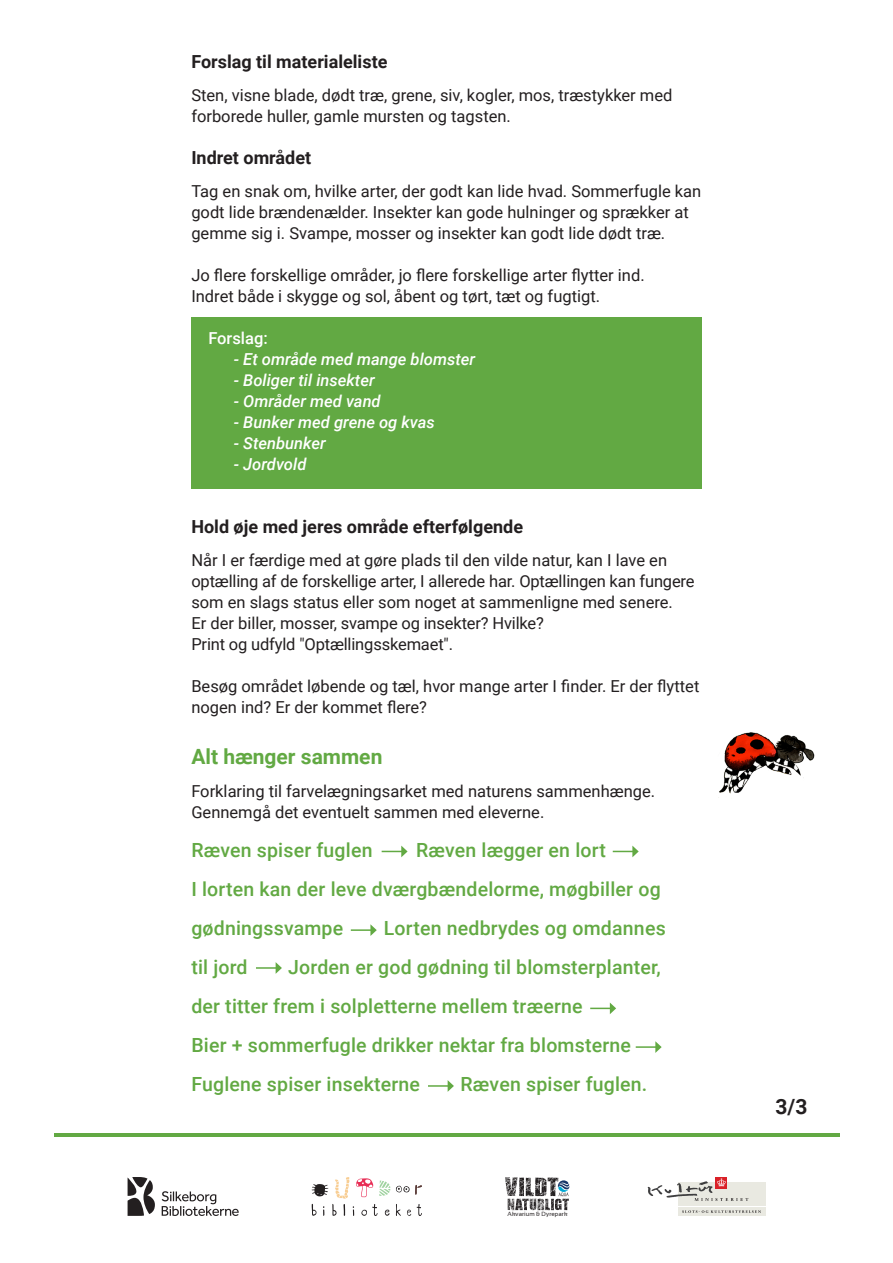
<style>
.page{position:relative;width:893px;height:1263px;background:#fff}
.page>*{position:absolute;margin:0;border:0;box-sizing:border-box;transform-origin:0 0}
.t1{font:700 21px "Roboto";color:#62a943}
.t2{font:700 21px "Roboto";color:#231f20}
.t3{font:500 19.5px/39px "Roboto";letter-spacing:.01em;color:#62a943}
.t4{font:700 18px "Roboto";color:#231f20}
.t5{font:16.5px/21px "Roboto";color:#231f20}
.t6{font:italic 500 16.5px "Roboto";color:#fff}
.t7{font:500 16.5px "Roboto";color:#fff}
.t8{font:6px "Sansation";letter-spacing:.015em;color:#231f20}
</style>
<div class="page">
<div style="left:191px;top:318px;width:511px;height:171px;background:#62a943"></div>
<hr style="left:54px;top:1133px;width:785px;height:4px;background:#62a943">
<img style="left:718px;top:732px;width:97px;height:66px">
<svg style="left:382px;top:846px;width:26px;height:11px"></svg>
<hr style="left:351px;top:929px;width:20px;height:2px;background:#62a943">
<svg style="left:370px;top:924px;width:7px;height:12px"></svg>
<hr style="left:256px;top:967px;width:20px;height:2px;background:#62a943">
<svg style="left:276px;top:962px;width:6px;height:12px"></svg>
<svg style="left:590px;top:1002px;width:26px;height:12px"></svg>
<hr style="left:636px;top:1046px;width:20px;height:2px;background:#62a943">
<svg style="left:655px;top:1041px;width:7px;height:12px"></svg>
<hr style="left:428px;top:1085px;width:20px;height:2px;background:#62a943">
<svg style="left:448px;top:1080px;width:6px;height:12px"></svg>
<svg style="left:613px;top:846px;width:26px;height:11px"></svg>
<svg style="left:396px;top:1185px;width:26px;height:10px"></svg>
<svg style="left:417px;top:1204px;width:5px;height:12px"></svg>
<svg style="left:396px;top:1204px;width:5px;height:12px"></svg>
<svg style="left:407px;top:1209px;width:4px;height:7px"></svg>
<svg style="left:312px;top:1177px;width:78px;height:39px"></svg>
<svg style="left:162px;top:1191px;width:77px;height:25px"></svg>
<svg style="left:128px;top:1177px;width:27px;height:39px"></svg>
<div style="left:678px;top:1182px;width:87px;height:23px;background:#e9e9e1"></div>
<div style="left:716px;top:1177px;width:11px;height:11px;background:#da2128"></div>
<div style="left:678px;top:1207px;width:87px;height:9px;background:#e9e9e1"></div>
<svg style="left:648px;top:1178px;width:100px;height:23px"></svg>
<svg style="left:682px;top:1210px;width:79px;height:3px"></svg>
<svg style="left:505px;top:1177px;width:64px;height:33px"></svg>
<p class="t4" style="left:191px;top:48px;width:198px">Forslag til materialeliste</p>
<p class="t5" style="left:191px;top:84px;width:483px">Sten, visne blade, dødt træ, grene, siv, kogler, mos, træstykker med forborede huller, gamle mursten og tagsten.</p>
<p class="t4" style="left:191px;top:144px;width:121px">Indret området</p>
<p class="t5" style="left:191px;top:180px;width:511px">Tag en snak om, hvilke arter, der godt kan lide hvad. Sommerfugle kan godt lide brændenælder. Insekter kan gode hulninger og sprækker at gemme sig i. Svampe, mosser og insekter kan godt lide dødt træ.</p>
<p class="t5" style="left:191px;top:264px;width:455px">Jo flere forskellige områder, jo flere forskellige arter flytter ind.</p>
<p class="t5" style="left:191px;top:285px;width:410px">Indret både i skygge og sol, åbent og tørt, tæt og fugtigt.</p>
<p class="t7" style="left:208px;top:326px;width:61px">Forslag:</p>
<p class="t6" style="left:234px;top:347px;width:243px">- Et område med mange blomster</p>
<p class="t6" style="left:234px;top:368px;width:142px">- Boliger til insekter</p>
<p class="t6" style="left:234px;top:389px;width:148px">- Områder med vand</p>
<p class="t6" style="left:234px;top:410px;width:203px">- Bunker med grene og kvas</p>
<p class="t6" style="left:234px;top:431px;width:93px">- Stenbunker</p>
<p class="t6" style="left:234px;top:452px;width:74px">- Jordvold</p>
<p class="t4" style="left:191px;top:513px;width:333px">Hold øje med jeres område efterfølgende</p>
<p class="t5" style="left:191px;top:549px;width:477px">Når I er færdige med at gøre plads til den vilde natur, kan I lave en</p>
<p class="t5" style="left:191px;top:570px;width:505px">optælling af de forskellige arter, I allerede har. Optællingen kan fungere som en slags status eller som noget at sammenligne med senere.</p>
<p class="t5" style="left:191px;top:612px;width:354px">Er der biller, mosser, svampe og insekter? Hvilke?</p>
<p class="t5" style="left:191px;top:633px;width:263px">Print og udfyld "Optællingsskemaet".</p>
<p class="t5" style="left:191px;top:675px;width:509px">Besøg området løbende og tæl, hvor mange arter I finder. Er der flyttet nogen ind? Er der kommet flere?</p>
<p class="t1" style="left:191px;top:741px;width:193px">Alt hænger sammen</p>
<p class="t5" style="left:191px;top:780px;width:465px">Forklaring til farvelægningsarket med naturens sammenhænge.</p>
<p class="t5" style="left:191px;top:801px;width:355px">Gennemgå det eventuelt sammen med eleverne.</p>
<p class="t3" style="left:191px;top:829px;width:183px">Ræven spiser fuglen</p>
<p class="t3" style="left:416px;top:829px;width:191px">Ræven lægger en lort</p>
<p class="t3" style="left:191px;top:868px;width:471px">I lorten kan der leve dværgbændelorme, møgbiller og gødningssvampe</p>
<p class="t3" style="left:384px;top:907px;width:283px">Lorten nedbrydes og omdannes</p>
<p class="t3" style="left:191px;top:946px;width:58px">til jord</p>
<p class="t3" style="left:288px;top:946px;width:374px">Jorden er god gødning til blomsterplanter,</p>
<p class="t3" style="left:191px;top:985px;width:393px">der titter frem i solpletterne mellem træerne</p>
<p class="t3" style="left:191px;top:1024px;width:441px">Bier + sommerfugle drikker nektar fra blomsterne<br>Fuglene spiser insekterne</p>
<p class="t3" style="left:461px;top:1063px;width:188px">Ræven spiser fuglen.</p>
<p class="t8" style="left:507px;top:1211px;width:61px">Akvarium &amp; Dyrepark</p>
<p class="t2" style="left:776px;top:1091px;width:33px">3/3</p>
</div>
